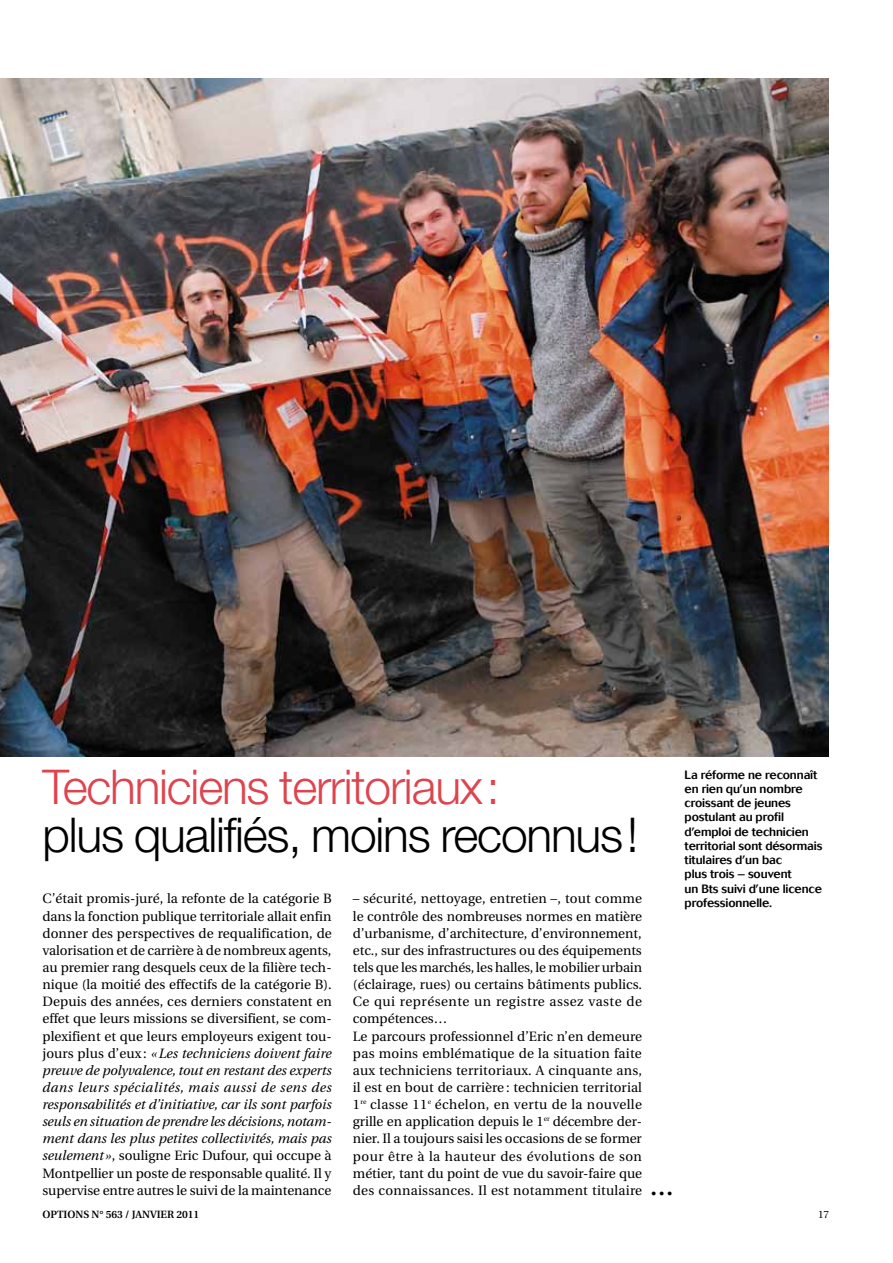
<style>
.page{position:relative;width:893px;height:1263px;background:#fff}
.page>*{position:absolute;margin:0;border:0;box-sizing:border-box;transform-origin:0 0}
.t1{font:300 48px "Helvetica Neue";letter-spacing:-.025em;color:#000}
.t2{font:300 48px "Helvetica Neue";letter-spacing:-.025em;color:#de444e}
.t3{font:500 24px "Cosmos";color:#000}
.t4{font:13.5px/17.1px "Utopia";letter-spacing:.005em;color:#000;text-align:justify}
.t5{font:500 12px/14.2px "Cosmos";letter-spacing:-.01em;color:#000}
.t6{font:600 10.5px "Utopia";letter-spacing:-.005em;color:#000}
.t7{font:10.5px "Utopia";color:#000}
.s1{font-style:italic}
</style>
<div class="page">
<img style="left:0;top:78px;width:828px;height:679px">
<p class="t5" style="left:685px;top:767px;width:139px">La réforme ne reconnaît en rien qu’un nombre croissant de jeunes postulant au profil d’emploi de technicien territorial sont désormais titulaires d’un bac<br>plus trois – souvent<br>un Bts suivi d’une licence professionnelle.</p>
<h1 class="t2" style="left:43px;top:758px;width:459px">Techniciens territoriaux:</h1>
<h1 class="t1" style="left:43px;top:806px;width:597px">plus qualifiés, moins reconnus!</h1>
<p class="t4" style="left:42px;top:891px;width:291px">C’était promis-juré, la refonte de la catégorie B dans la fonction publique territoriale allait enfin donner des perspectives de requalification, de valorisation et de carrière à de nombreux agents, au premier rang desquels ceux de la filière tech&shy;nique (la moitié des effectifs de la catégorie B).<br>Depuis des années, ces derniers constatent en effet que leurs missions se diversifient, se com&shy;plexifient et que leurs employeurs exigent tou&shy;jours plus d’eux : <span class="s1">« Les techniciens doivent faire preuve de polyvalence, tout en restant des experts dans leurs spécialités, mais aussi de sens des responsabilités et d’initiative, car ils sont parfois seuls en situation de prendre les décisions,notam&shy;ment dans les plus petites collectivités, mais pas seulement »</span>, souligne Eric Dufour, qui occupe à Montpellier un poste de responsable qualité. Il y supervise entre autres le suivi de la maintenance</p>
<p class="t6" style="left:43px;top:1208px;width:158px">OPTIONS N° 563 / JANVIER 2011</p>
<p class="t7" style="left:818px;top:1208px;width:13px">17</p>
<p class="t4" style="left:353px;top:891px;width:291px;text-align:left">– sécurité, nettoyage, entretien –, tout comme le contrôle des nombreuses normes en matière d’urbanisme, d’architecture, d’environnement, etc., sur des infrastructures ou des équipements tels que les marchés, les halles, le mobilier urbain (éclairage, rues) ou certains bâtiments publics.<br>Ce qui représente un registre assez vaste de compétences…<br>Le parcours professionnel d’Eric n’en demeure pas moins emblématique de la situation faite aux techniciens territoriaux. A cinquante ans, il est en bout de carrière : technicien territorial 1<sup>re</sup> classe 11<sup>e</sup> échelon, en vertu de la nouvelle grille en application depuis le 1<sup>er</sup> décembre der&shy;nier. Il a toujours saisi les occasions de se former pour être à la hauteur des évolutions de son métier, tant du point de vue du savoir-faire que des connaissances. Il est notamment titulaire</p>
<h2 class="t3" style="left:650px;top:1173px;width:25px">…</h2>
</div>
